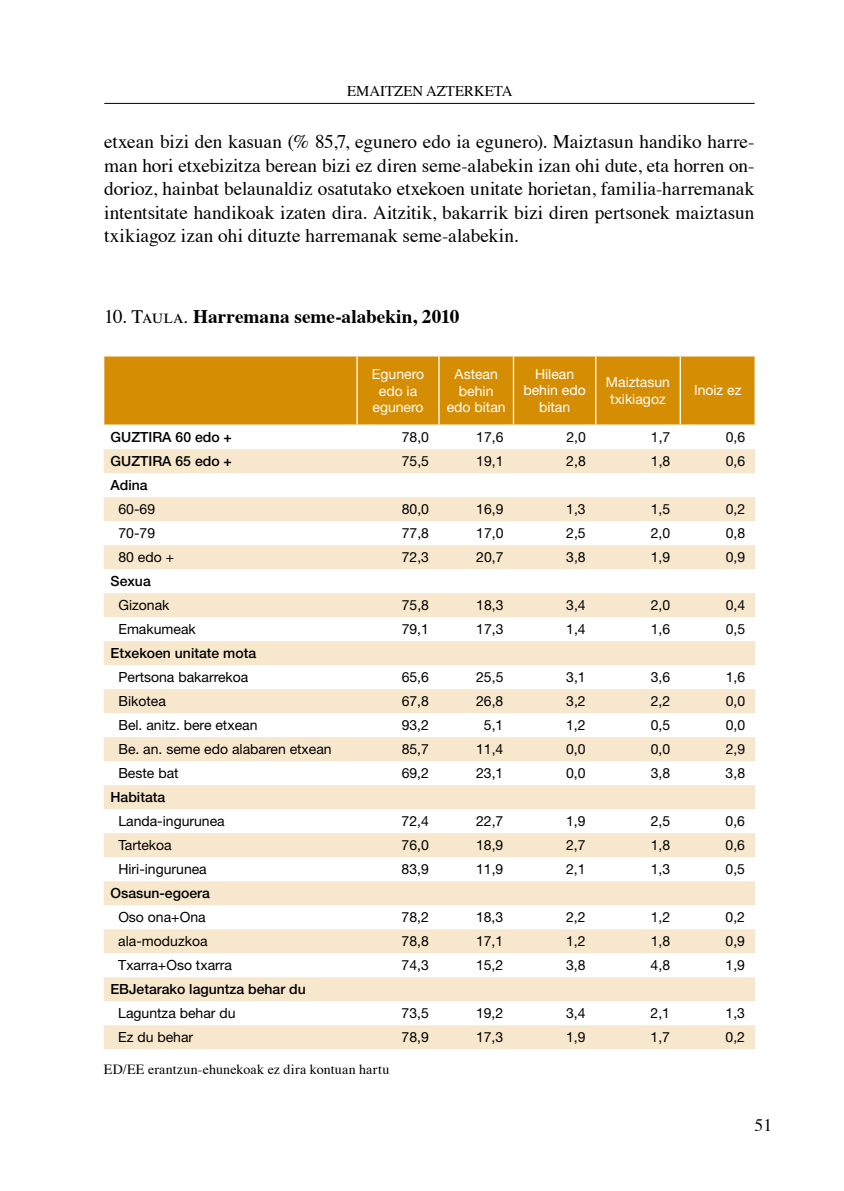
<style>
.page{position:relative;width:844px;height:1191px;background:#fff}
.page>*{position:absolute;margin:0;border:0;box-sizing:border-box;transform-origin:0 0}
.t1{font:19.25px/23.4px "Times";letter-spacing:.005em;color:#000;text-align:justify}
.t2{font:700 19.25px "Times";color:#000}
.t3{font:17.5px "Times";color:#000}
.t4{font:14.88px "Times";color:#000}
.t5{font:14px "Helvetica Neue LT Std";color:#000}
.t6{font:500 14px "Helvetica Neue LT Std";color:#000}
.t7{font:14px/16.8px "Helvetica Neue LT Std";color:#fff;text-align:center}
.t8{font:14px "Times";letter-spacing:.015em;color:#000}
.s1{font-weight:400}
.s2{font-family:"Times Roman SC";font-weight:400}
</style>
<div class="page">
<hr style="left:104px;top:103px;width:650px;height:1px;background:#000">
<div style="left:104px;top:356px;width:650px;height:68px;background:#d58e03"></div>
<svg style="left:104px;top:449px;width:651px;height:600px"></svg>
<hr style="left:356px;top:356px;width:1px;height:68px;background:#fff">
<hr style="left:438px;top:356px;width:1px;height:68px;background:#fff">
<hr style="left:512px;top:356px;width:2px;height:68px;background:#fff">
<hr style="left:595px;top:356px;width:1px;height:68px;background:#fff">
<hr style="left:679px;top:356px;width:1px;height:68px;background:#fff">
<p class="t4" style="left:347px;top:77px;width:20px">Emaitzen</p>
<p class="t4" style="left:426px;top:77px;width:10px">azterketa</p>
<p class="t1" style="left:104px;top:129px;width:651px">etxean bizi den kasuan (% 85,7, egunero edo ia egunero). Maiztasun handiko harre&shy;man hori etxebizitza berean bizi ez diren seme-alabekin izan ohi dute, eta horren on&shy;dorioz, hainbat belaunaldiz osatutako etxekoen unitate horietan, familia-harremanak intentsitate handikoak izaten dira. Aitzitik, bakarrik bizi diren pertsonek maiztasun txikiagoz izan ohi dituzte harremanak seme-alabekin.</p>
<h1 class="t2" style="left:104px;top:298px;width:357px"><span class="s1">10.</span> <span class="s2">Taula.</span> Harremana seme-alabekin, 2010</h1>
<p class="t7" style="left:372px;top:365px;width:54px">Egunero edo ia egunero</p>
<p class="t7" style="left:446px;top:365px;width:60px">Astean behin edo bitan</p>
<p class="t7" style="left:523px;top:365px;width:64px">Hilean behin edo bitan</p>
<p class="t7" style="left:605px;top:373px;width:66px">Maiztasun txikiagoz</p>
<p class="t7" style="left:693px;top:382px;width:49px">Inoiz ez</p>
<p class="t6" style="left:111px;top:429px;width:123px">Guztira 60 edo +</p>
<p class="t5" style="left:401px;top:429px;width:29px">78,0</p>
<p class="t5" style="left:476px;top:429px;width:29px">17,6</p>
<p class="t5" style="left:566px;top:429px;width:21px">2,0</p>
<p class="t5" style="left:650px;top:429px;width:21px">1,7</p>
<p class="t5" style="left:725px;top:429px;width:21px">0,6</p>
<p class="t6" style="left:111px;top:453px;width:123px">Guztira 65 edo +</p>
<p class="t5" style="left:401px;top:453px;width:29px">75,5</p>
<p class="t5" style="left:476px;top:453px;width:29px">19,1</p>
<p class="t5" style="left:566px;top:453px;width:21px">2,8</p>
<p class="t5" style="left:650px;top:453px;width:21px">1,8</p>
<p class="t5" style="left:725px;top:453px;width:21px">0,6</p>
<p class="t6" style="left:111px;top:477px;width:39px">Adina</p>
<p class="t5" style="left:118px;top:501px;width:38px">60-69</p>
<p class="t5" style="left:401px;top:501px;width:29px">80,0</p>
<p class="t5" style="left:476px;top:501px;width:29px">16,9</p>
<p class="t5" style="left:566px;top:501px;width:21px">1,3</p>
<p class="t5" style="left:650px;top:501px;width:21px">1,5</p>
<p class="t5" style="left:725px;top:501px;width:21px">0,2</p>
<p class="t5" style="left:118px;top:525px;width:38px">70-79</p>
<p class="t5" style="left:401px;top:525px;width:29px">77,8</p>
<p class="t5" style="left:476px;top:525px;width:29px">17,0</p>
<p class="t5" style="left:566px;top:525px;width:21px">2,5</p>
<p class="t5" style="left:650px;top:525px;width:21px">2,0</p>
<p class="t5" style="left:725px;top:525px;width:21px">0,8</p>
<p class="t5" style="left:118px;top:549px;width:57px">80 edo +</p>
<p class="t5" style="left:401px;top:549px;width:29px">72,3</p>
<p class="t5" style="left:476px;top:549px;width:29px">20,7</p>
<p class="t5" style="left:566px;top:549px;width:21px">3,8</p>
<p class="t5" style="left:650px;top:549px;width:21px">1,9</p>
<p class="t5" style="left:725px;top:549px;width:21px">0,9</p>
<p class="t6" style="left:111px;top:573px;width:42px">Sexua</p>
<p class="t5" style="left:118px;top:597px;width:53px">Gizonak</p>
<p class="t5" style="left:401px;top:597px;width:29px">75,8</p>
<p class="t5" style="left:476px;top:597px;width:29px">18,3</p>
<p class="t5" style="left:566px;top:597px;width:21px">3,4</p>
<p class="t5" style="left:650px;top:597px;width:21px">2,0</p>
<p class="t5" style="left:725px;top:597px;width:21px">0,4</p>
<p class="t5" style="left:118px;top:621px;width:79px">Emakumeak</p>
<p class="t5" style="left:401px;top:621px;width:29px">79,1</p>
<p class="t5" style="left:476px;top:621px;width:29px">17,3</p>
<p class="t5" style="left:566px;top:621px;width:21px">1,4</p>
<p class="t5" style="left:650px;top:621px;width:21px">1,6</p>
<p class="t5" style="left:725px;top:621px;width:21px">0,5</p>
<p class="t6" style="left:110px;top:645px;width:147px">Etxekoen unitate mota</p>
<p class="t5" style="left:118px;top:669px;width:131px">Pertsona bakarrekoa</p>
<p class="t5" style="left:401px;top:669px;width:29px">65,6</p>
<p class="t5" style="left:476px;top:669px;width:29px">25,5</p>
<p class="t5" style="left:566px;top:669px;width:21px">3,1</p>
<p class="t5" style="left:650px;top:669px;width:21px">3,6</p>
<p class="t5" style="left:725px;top:669px;width:21px">1,6</p>
<p class="t5" style="left:118px;top:693px;width:49px">Bikotea</p>
<p class="t5" style="left:401px;top:693px;width:29px">67,8</p>
<p class="t5" style="left:476px;top:693px;width:29px">26,8</p>
<p class="t5" style="left:566px;top:693px;width:21px">3,2</p>
<p class="t5" style="left:650px;top:693px;width:21px">2,2</p>
<p class="t5" style="left:725px;top:693px;width:21px">0,0</p>
<p class="t5" style="left:118px;top:717px;width:140px">Bel. anitz. bere etxean</p>
<p class="t5" style="left:401px;top:717px;width:29px">93,2</p>
<p class="t5" style="left:484px;top:717px;width:21px">5,1</p>
<p class="t5" style="left:566px;top:717px;width:21px">1,2</p>
<p class="t5" style="left:650px;top:717px;width:21px">0,5</p>
<p class="t5" style="left:725px;top:717px;width:21px">0,0</p>
<p class="t5" style="left:118px;top:741px;width:215px">Be. an. seme edo alabaren etxean</p>
<p class="t5" style="left:401px;top:741px;width:29px">85,7</p>
<p class="t5" style="left:476px;top:741px;width:29px">11,4</p>
<p class="t5" style="left:566px;top:741px;width:21px">0,0</p>
<p class="t5" style="left:650px;top:741px;width:21px">0,0</p>
<p class="t5" style="left:725px;top:741px;width:21px">2,9</p>
<p class="t5" style="left:118px;top:765px;width:62px">Beste bat</p>
<p class="t5" style="left:401px;top:765px;width:29px">69,2</p>
<p class="t5" style="left:476px;top:765px;width:29px">23,1</p>
<p class="t5" style="left:566px;top:765px;width:21px">0,0</p>
<p class="t5" style="left:650px;top:765px;width:21px">3,8</p>
<p class="t5" style="left:725px;top:765px;width:21px">3,8</p>
<p class="t6" style="left:110px;top:789px;width:56px">Habitata</p>
<p class="t5" style="left:118px;top:813px;width:108px">Landa-ingurunea</p>
<p class="t5" style="left:401px;top:813px;width:29px">72,4</p>
<p class="t5" style="left:476px;top:813px;width:29px">22,7</p>
<p class="t5" style="left:566px;top:813px;width:21px">1,9</p>
<p class="t5" style="left:650px;top:813px;width:21px">2,5</p>
<p class="t5" style="left:725px;top:813px;width:21px">0,6</p>
<p class="t5" style="left:118px;top:837px;width:55px">Tartekoa</p>
<p class="t5" style="left:401px;top:837px;width:29px">76,0</p>
<p class="t5" style="left:476px;top:837px;width:29px">18,9</p>
<p class="t5" style="left:566px;top:837px;width:21px">2,7</p>
<p class="t5" style="left:650px;top:837px;width:21px">1,8</p>
<p class="t5" style="left:725px;top:837px;width:21px">0,6</p>
<p class="t5" style="left:118px;top:861px;width:90px">Hiri-ingurunea</p>
<p class="t5" style="left:401px;top:861px;width:29px">83,9</p>
<p class="t5" style="left:476px;top:861px;width:29px">11,9</p>
<p class="t5" style="left:566px;top:861px;width:21px">2,1</p>
<p class="t5" style="left:650px;top:861px;width:21px">1,3</p>
<p class="t5" style="left:725px;top:861px;width:21px">0,5</p>
<p class="t6" style="left:110px;top:885px;width:101px">Osasun-egoera</p>
<p class="t5" style="left:118px;top:909px;width:89px">Oso ona+Ona</p>
<p class="t5" style="left:401px;top:909px;width:29px">78,2</p>
<p class="t5" style="left:476px;top:909px;width:29px">18,3</p>
<p class="t5" style="left:566px;top:909px;width:21px">2,2</p>
<p class="t5" style="left:650px;top:909px;width:21px">1,2</p>
<p class="t5" style="left:725px;top:909px;width:21px">0,2</p>
<p class="t5" style="left:118px;top:933px;width:91px">ala-moduzkoa</p>
<p class="t5" style="left:401px;top:933px;width:29px">78,8</p>
<p class="t5" style="left:476px;top:933px;width:29px">17,1</p>
<p class="t5" style="left:566px;top:933px;width:21px">1,2</p>
<p class="t5" style="left:650px;top:933px;width:21px">1,8</p>
<p class="t5" style="left:725px;top:933px;width:21px">0,9</p>
<p class="t5" style="left:118px;top:957px;width:115px">Txarra+Oso txarra</p>
<p class="t5" style="left:401px;top:957px;width:29px">74,3</p>
<p class="t5" style="left:476px;top:957px;width:29px">15,2</p>
<p class="t5" style="left:566px;top:957px;width:21px">3,8</p>
<p class="t5" style="left:650px;top:957px;width:21px">4,8</p>
<p class="t5" style="left:725px;top:957px;width:21px">1,9</p>
<p class="t6" style="left:110px;top:981px;width:197px">EBJetarako laguntza behar du</p>
<p class="t5" style="left:118px;top:1005px;width:119px">Laguntza behar du</p>
<p class="t5" style="left:401px;top:1005px;width:29px">73,5</p>
<p class="t5" style="left:476px;top:1005px;width:29px">19,2</p>
<p class="t5" style="left:566px;top:1005px;width:21px">3,4</p>
<p class="t5" style="left:650px;top:1005px;width:21px">2,1</p>
<p class="t5" style="left:725px;top:1005px;width:21px">1,3</p>
<p class="t5" style="left:118px;top:1029px;width:76px">Ez du behar</p>
<p class="t5" style="left:401px;top:1029px;width:29px">78,9</p>
<p class="t5" style="left:476px;top:1029px;width:29px">17,3</p>
<p class="t5" style="left:566px;top:1029px;width:21px">1,9</p>
<p class="t5" style="left:650px;top:1029px;width:21px">1,7</p>
<p class="t5" style="left:725px;top:1029px;width:21px">0,2</p>
<p class="t8" style="left:104px;top:1056px;width:287px">ED/EE erantzun-ehunekoak ez dira kontuan hartu</p>
<p class="t3" style="left:754px;top:1109px;width:19px">51</p>
</div>
